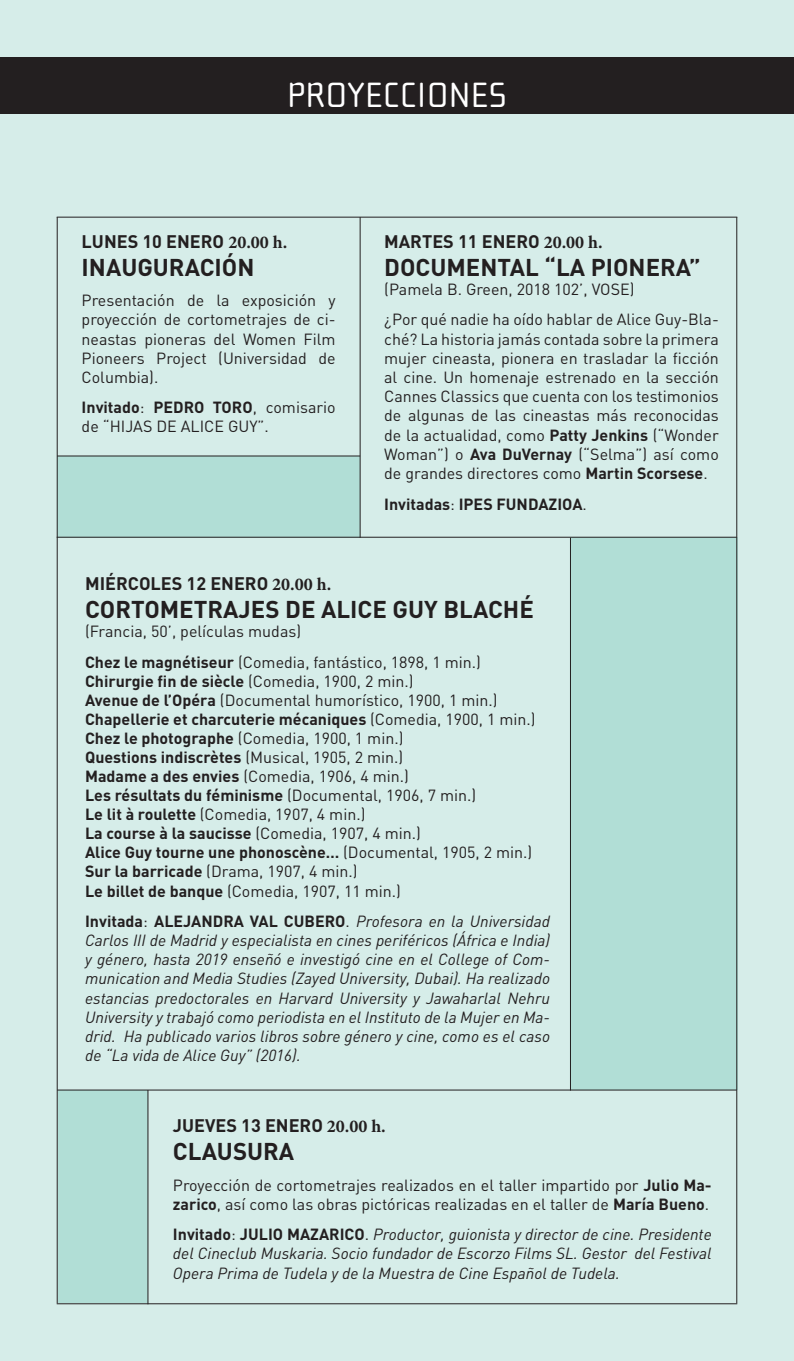
<style>
.page{position:relative;width:794px;height:1361px;background:#d6ede9}
.page>*{position:absolute;margin:0;border:0;box-sizing:border-box;transform-origin:0 0}
.titulo_folleto{font:36px "Cholla Wide";letter-spacing:.02em;color:#fff}
.TXT_FOLLETO{font:700 24px "DIN";color:#231f20}
.TXT_FOLLETO-2{font:700 18px "DIN";color:#231f20}
.TXT_FOLLETO-3{font:16px/19.2px "DIN";color:#231f20}
.TXT_FOLLETO-4{font:italic 16px/19.2px "DIN";color:#231f20;text-align:justify}
.TXT_FOLLETO-5{font:700 16px "DIN";color:#231f20}
.s1{font-family:"Minion Pro"}
.s2{font-weight:700}
.s3{font-weight:400}
.s4{font-weight:700;font-style:normal}
.s5{font-style:normal}
</style>
<div class="page">
<div style="left:57px;top:456px;width:303px;height:82px;background:#b1ded6"></div>
<div style="left:570px;top:537px;width:167px;height:552px;background:#b1ded6"></div>
<div style="left:58px;top:1090px;width:89px;height:213px;background:#b1ded6"></div>
<div style="left:0;top:57px;width:793px;height:56px;background:#231f20"></div>
<hr style="left:57px;top:217px;width:680px;height:1px;background:#231f20">
<hr style="left:57px;top:537px;width:680px;height:1px;background:#231f20">
<hr style="left:57px;top:455px;width:303px;height:1px;background:#231f20">
<hr style="left:57px;top:1089px;width:680px;height:1px;background:#231f20">
<hr style="left:57px;top:1303px;width:680px;height:1px;background:#231f20">
<hr style="left:360px;top:217px;width:1px;height:321px;background:#231f20">
<hr style="left:570px;top:538px;width:1px;height:552px;background:#231f20">
<hr style="left:147px;top:1090px;width:1px;height:214px;background:#231f20">
<hr style="left:57px;top:217px;width:1px;height:1086px;background:#231f20">
<hr style="left:736px;top:217px;width:1px;height:1086px;background:#231f20">
<p class="titulo_folleto" style="left:287px;top:76px;width:221px">PROYECCIONES</p>
<p class="TXT_FOLLETO-2" style="left:82px;top:229px;width:207px">LUNES 10 ENERO <span class="s1">20.00 h.</span></p>
<p class="TXT_FOLLETO" style="left:82px;top:251px;width:174px">INAUGURACIÓN</p>
<p class="TXT_FOLLETO-3" style="left:82px;top:290px;width:255px;text-align:justify">Presentación de la exposición y proyección de cortometrajes de ci&shy;neastas pioneras del Women Film Pioneers Project (Universidad de Columbia).</p>
<p class="TXT_FOLLETO-3" style="left:82px;top:398px;width:255px"><span class="s2">Invitado</span>: <span class="s2">PEDRO TORO</span>, comisario de “HIJAS DE ALICE GUY”.</p>
<p class="TXT_FOLLETO-2" style="left:384px;top:229px;width:220px">MARTES 11 ENERO <span class="s1">20.00 h.</span></p>
<p class="TXT_FOLLETO" style="left:384px;top:251px;width:318px">DOCUMENTAL “LA PIONERA”</p>
<p class="TXT_FOLLETO-3" style="left:384px;top:273px;width:336px;line-height:30.6px">(Pamela B. Green, 2018 102’, VOSE)<br>¿Por qué nadie ha oído hablar de Alice Guy-Bla-</p>
<p class="TXT_FOLLETO-3" style="left:384px;top:329px;width:336px;text-align:justify">ché? La historia jamás contada sobre la primera mujer cineasta, pionera en trasladar la ficción al cine. Un homenaje estrenado en la sección Cannes Classics que cuenta con los testimonios de algunas de las cineastas más reconocidas de la actualidad, como <span class="s2">Patty Jenkins</span> (“Wonder Woman”) o <span class="s2">Ava DuVernay</span> (“Selma”) así como de grandes directores como <span class="s2">Martin Scorsese</span>.</p>
<p class="TXT_FOLLETO-5" style="left:384px;top:493px;width:204px">Invitadas<span class="s3">:</span> IPES FUNDAZIOA<span class="s3">.</span></p>
<p class="TXT_FOLLETO-2" style="left:85px;top:571px;width:248px">MIÉRCOLES 12 ENERO <span class="s1">20.00 h.</span></p>
<p class="TXT_FOLLETO" style="left:85px;top:593px;width:450px">CORTOMETRAJES DE ALICE GUY BLACHÉ</p>
<p class="TXT_FOLLETO-3" style="left:85px;top:615px;width:397px;line-height:30.6px">(Francia, 50’, películas mudas)<br><span class="s2">Chez le magnétiseur</span> (Comedia, fantástico, 1898, 1 min.)</p>
<p class="TXT_FOLLETO-3" style="left:85px;top:671px;width:452px"><span class="s2">Chirurgie fin de siècle</span> (Comedia, 1900, 2 min.)<br><span class="s2">Avenue de l’Opéra</span> (Documental humorístico, 1900, 1 min.)<br><span class="s2">Chapellerie et charcuterie mécaniques</span> (Comedia, 1900, 1 min.)<br><span class="s2">Chez le photographe</span> (Comedia, 1900, 1 min.)<br><span class="s2">Questions indiscrètes</span> (Musical, 1905, 2 min.)<br><span class="s2">Madame a des envies</span> (Comedia, 1906, 4 min.)<br><span class="s2">Les résultats du féminisme</span> (Documental, 1906, 7 min.)<br><span class="s2">Le lit à roulette</span> (Comedia, 1907, 4 min.)<br><span class="s2">La course à la saucisse</span> (Comedia, 1907, 4 min.)<br><span class="s2">Alice Guy tourne une phonoscène…</span> (Documental, 1905, 2 min.)<br><span class="s2">Sur la barricade</span> (Drama, 1907, 4 min.)<br><span class="s2">Le billet de banque</span> (Comedia, 1907, 11 min.)</p>
<p class="TXT_FOLLETO-4" style="left:85px;top:911px;width:466px"><span class="s4">Invitada</span><span class="s5">:</span> <span class="s4">ALEJANDRA VAL CUBERO</span><span class="s5">.</span> Profesora en la Universidad Carlos III de Madrid y especialista en cines periféricos (África e India) y género, hasta 2019 enseñó e investigó cine en el College of Com&shy;munication and Media Studies (Zayed University, Dubai). Ha realizado estancias predoctorales en Harvard University y Jawaharlal Nehru University y trabajó como periodista en el Instituto de la Mujer en Ma&shy;drid. Ha publicado varios libros sobre género y cine, como es el caso de “La vida de Alice Guy” (2016).</p>
<p class="TXT_FOLLETO-2" style="left:173px;top:1114px;width:214px">JUEVES 13 ENERO <span class="s1">20.00 h.</span></p>
<p class="TXT_FOLLETO" style="left:173px;top:1135px;width:123px">CLAUSURA</p>
<p class="TXT_FOLLETO-3" style="left:173px;top:1175px;width:540px">Proyección de cortometrajes realizados en el taller impartido por <span class="s2">Julio Ma&shy;zarico</span>, así como las obras pictóricas realizadas en el taller de <span class="s2">María Bueno</span>.</p>
<p class="TXT_FOLLETO-4" style="left:173px;top:1225px;width:540px"><span class="s4">Invitado</span><span class="s5">:</span> <span class="s4">JULIO MAZARICO</span><span class="s5">.</span> Productor, guionista y director de cine. Presidente del Cineclub Muskaria. Socio fundador de Escorzo Films SL. Gestor del Festival Opera Prima de Tudela y de la Muestra de Cine Español de Tudela.</p>
</div>
